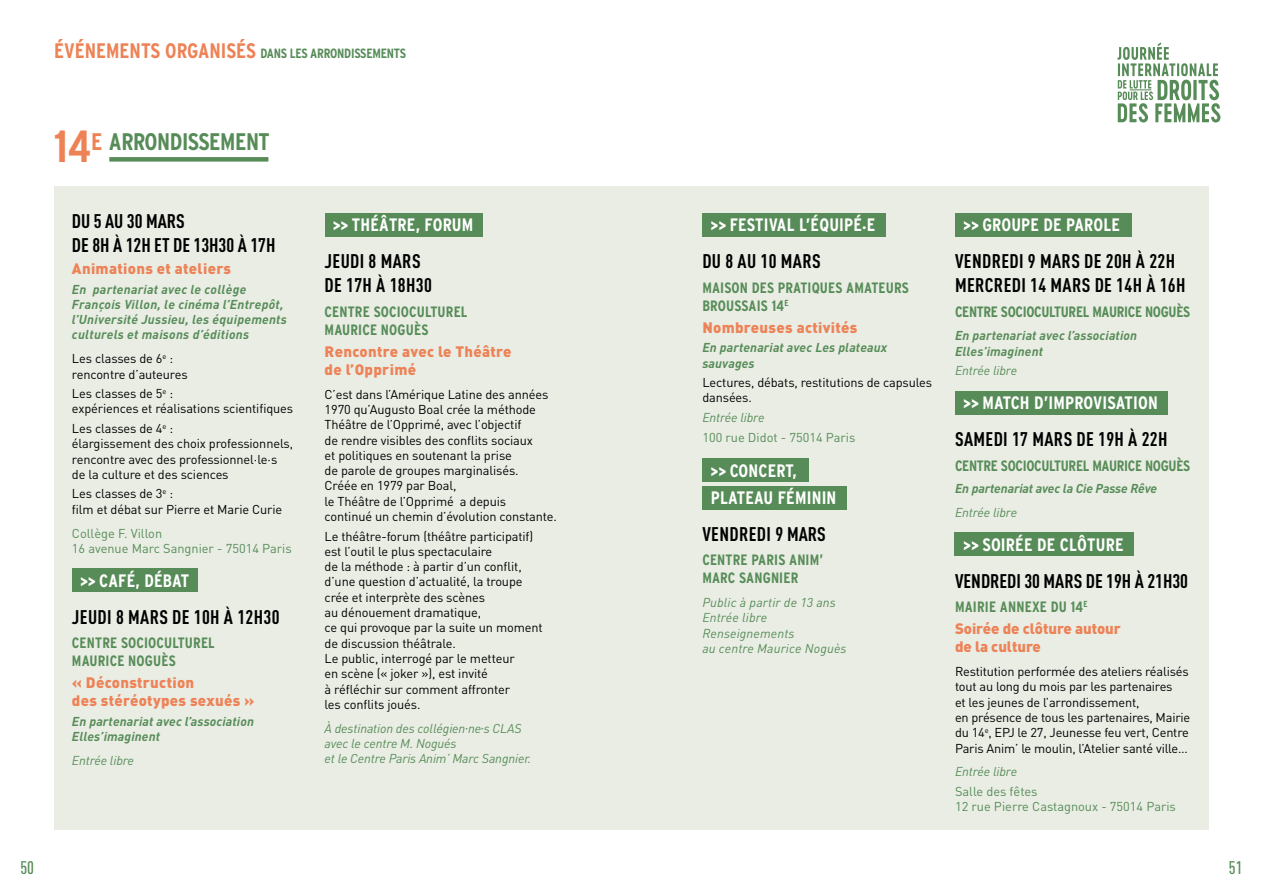
<style>
.page{position:relative;width:1263px;height:893px;background:#fff}
.page>*{position:absolute;margin:0;border:0;box-sizing:border-box;transform-origin:0 0}
.t1{font:700 condensed 24px "Interstate";letter-spacing:-.02em;color:#578c58}
.t2{font:700 19.5px/24px "DIN Cond";letter-spacing:.02em;color:#000}
.t3{font:700 19.5px/23.4px "DIN Cond";color:#000}
.t4{font:700 condensed 18px/26.7px "Interstate";letter-spacing:.01em;color:#fff}
.t5{font:500 18px "DIN Cond";color:#578c58}
.t6{font:700 condensed 15px/18px "Interstate";letter-spacing:.01em;color:#578c58}
.t7{font:900 15px/18px "DIN";letter-spacing:.02em;color:#ee8257}
.t8{font:700 condensed 15px "Interstate";letter-spacing:-.02em;color:#578c58}
.t9{font:900 15px/18px "DIN";letter-spacing:-.005em;color:#ee8257}
.t10{font:700 condensed 13.35px "Interstate";letter-spacing:-.02em;color:#578c58}
.t11{font:12.75px/15.3px "DIN";letter-spacing:-.01em;color:#000}
.t12{font:italic 700 12.75px/15.3px "DIN";letter-spacing:.01em;color:#578c58}
.t13{font:italic 12.75px/15.3px "DIN";letter-spacing:-.01em;color:#578c58}
.t14{font:12.75px/15.3px "DIN";color:#578c58}
.t15{font:italic 12.75px/15.3px "DIN";letter-spacing:.01em;color:#578c58}
.t16{font:italic 700 12.75px "DIN";letter-spacing:-.01em;color:#578c58}
.s1{font-size:21px;color:#ee8257}
.s2{font-size:45px;color:#ee8257}
.s3{color:#ee8257}
.s4{font-family:"DIN Cond";font-weight:900;font-stretch:normal}
.s5{font-family:"Myriad Pro";font-style:normal}
</style>
<div class="page">
<svg style="left:1117px;top:43px;width:103px;height:80px"></svg>
<div style="left:54px;top:186px;width:1155px;height:644px;background:#e9ede4"></div>
<div style="left:109px;top:157px;width:159px;height:5px;background:#578c58"></div>
<div style="left:72px;top:568px;width:126px;height:24px;background:#578c58"></div>
<div style="left:325px;top:213px;width:158px;height:24px;background:#578c58"></div>
<div style="left:702px;top:213px;width:184px;height:24px;background:#578c58"></div>
<div style="left:955px;top:213px;width:176px;height:24px;background:#578c58"></div>
<div style="left:955px;top:391px;width:212px;height:23px;background:#578c58"></div>
<div style="left:955px;top:532px;width:179px;height:24px;background:#578c58"></div>
<div style="left:702px;top:458px;width:106px;height:24px;background:#578c58"></div>
<div style="left:702px;top:486px;width:145px;height:23px;background:#578c58"></div>
<p class="t10" style="left:54px;top:46px;width:353px"><span class="s1">ÉVÉNEMENTS ORGANISÉS</span> DANS LES ARRONDISSEMENTS</p>
<h1 class="t1" style="left:54px;top:128px;width:217px"><span class="s2">14</span><span class="s3">E</span> ARRONDISSEMENT</h1>
<h2 class="t3" style="left:72px;top:209px;width:205px">DU 5 AU 30 MARS<br>DE 8H À 12H ET DE 13H30 À 17H</h2>
<p class="t7" style="left:72px;top:259px;width:161px">Animations et ateliers</p>
<p class="t12" style="left:72px;top:281px;width:216px">En partenariat avec le collège François Villon, le cinéma l’Entrepôt, l’Université Jussieu, les équipements culturels et maisons d’éditions</p>
<p class="t11" style="left:72px;top:351px;width:117px">Les classes de 6<sup>e</sup> : rencontre d’auteures</p>
<p class="t11" style="left:72px;top:386px;width:223px">Les classes de 5<sup>e</sup> :<br>expériences et réalisations scientifiques</p>
<p class="t11" style="left:72px;top:420px;width:223px">Les classes de 4<sup>e</sup> :<br>élargissement des choix professionnels, rencontre avec des professionnel·le·s de la culture et des sciences</p>
<p class="t11" style="left:72px;top:486px;width:212px">Les classes de 3<sup>e</sup> :<br>film et débat sur Pierre et Marie Curie</p>
<p class="t14" style="left:72px;top:525px;width:221px">Collège F. Villon<br>16 avenue Marc Sangnier - 75014 Paris</p>
<h3 class="t4" style="left:80px;top:567px;width:101px"><span class="s4">&gt;&gt;</span> CAFÉ, DÉBAT</h3>
<h2 class="t2" style="left:72px;top:604px;width:209px">JEUDI 8 MARS DE 10H À 12H30</h2>
<p class="t6" style="left:72px;top:634px;width:9px">CENT</p>
<p class="t6" style="left:72px;top:634px;width:144px;text-indent:30px">RE SOCIOCULTUREL<br>MAURICE NOGUÈS</p>
<p class="t7" style="left:72px;top:673px;width:184px">« Déconstruction<br>des stéréotypes sexués »</p>
<p class="t12" style="left:72px;top:713px;width:184px">En partenariat avec l’association<br>Elles’imaginent</p>
<p class="t13" style="left:72px;top:753px;width:64px">Entrée libre</p>
<h3 class="t4" style="left:333px;top:212px;width:139px"><span class="s4">&gt;&gt;</span> THÉÂTRE, FORUM</h3>
<h2 class="t2" style="left:325px;top:249px;width:109px">JEUDI 8 MARS<br>DE 17H À 18H30</h2>
<p class="t6" style="left:325px;top:302px;width:9px">CENT</p>
<p class="t6" style="left:325px;top:302px;width:144px;text-indent:30px">RE SOCIOCULTUREL<br>MAURICE NOGUÈS</p>
<p class="t7" style="left:325px;top:342px;width:188px">Rencontre avec le Théâtre de l’Opprimé</p>
<p class="t11" style="left:325px;top:386px;width:234px">C’est dans l’Amérique Latine des années 1970 qu’Augusto Boal crée la méthode Théâtre de l’Opprimé, avec l’objectif<br>de rendre visibles des conflits sociaux<br>et politiques en soutenant la prise<br>de parole de groupes marginalisés.<br>Créée en 1979 par Boal,<br>le Théâtre de l’Opprimé a depuis continué un chemin d’évolution constante.</p>
<p class="t11" style="left:325px;top:528px;width:220px">Le théâtre-forum (théâtre participatif) est l’outil le plus spectaculaire<br>de la méthode : à partir d’un conflit, d’une question d’actualité, la troupe crée et interprète des scènes<br>au dénouement dramatique,<br>ce qui provoque par la suite un moment de discussion théâtrale.<br>Le public, interrogé par le metteur<br>en scène (« joker »), est invité<br>à réfléchir sur comment affronter<br>les conflits joués.</p>
<p class="t13" style="left:325px;top:720px;width:208px">À destination des collégien<span class="s5">·</span>ne<span class="s5">·</span>s CLAS avec le centre M. Nogués<br>et le Centre Paris Anim’ Marc Sangnier.</p>
<h3 class="t4" style="left:711px;top:212px;width:36px"><span class="s4">&gt;&gt;</span> FESTI</h3>
<h3 class="t4" style="left:769px;top:212px;width:106px">VAL L’ÉQUIPÉ.E</h3>
<h2 class="t2" style="left:702px;top:249px;width:120px">DU 8 AU 10 MARS</h2>
<p class="t6" style="left:702px;top:278px;width:18px">MAISON</p>
<p class="t6" style="left:752px;top:278px;width:8px">DES</p>
<p class="t6" style="left:778px;top:278px;width:77px">PRATIQUES AMATE</p>
<p class="t6" style="left:886px;top:278px;width:24px">URS</p>
<p class="t6" style="left:702px;top:296px;width:40px">BROUSSAIS</p>
<p class="t6" style="left:772px;top:296px;width:17px">14<sup>E</sup></p>
<p class="t7" style="left:702px;top:318px;width:157px">Nombreuses activités</p>
<p class="t12" style="left:702px;top:340px;width:186px">En partenariat avec Les plateaux sauvages</p>
<p class="t11" style="left:702px;top:375px;width:231px">Lectures, débats, restitutions de capsules dansées.</p>
<p class="t13" style="left:702px;top:410px;width:64px">Entrée libre</p>
<p class="t14" style="left:702px;top:429px;width:155px">100 rue Didot - 75014 Paris</p>
<h3 class="t4" style="left:711px;top:458px;width:127px"><span class="s4">&gt;&gt;</span> CONCERT,<br>PLATEAU FÉMININ</h3>
<h2 class="t2" style="left:702px;top:521px;width:125px">VENDREDI 9 MARS</h2>
<p class="t6" style="left:702px;top:551px;width:9px">CENT</p>
<p class="t6" style="left:702px;top:551px;width:123px;text-indent:30px">RE PARIS ANIM’<br>MARC SANGNIER</p>
<p class="t15" style="left:702px;top:595px;width:146px">Public à partir de 13 ans<br>Entrée libre<br>Renseignements<br>au centre Maurice Noguès</p>
<h3 class="t4" style="left:963px;top:212px;width:156px"><span class="s4">&gt;&gt;</span> GROUPE DE PAROLE</h3>
<h2 class="t2" style="left:955px;top:249px;width:232px">VENDREDI 9 MARS DE 20H À 22H<br>MERCREDI 14 MARS DE 14H À 16H</h2>
<p class="t6" style="left:955px;top:302px;width:8px">CENT</p>
<p class="t8" style="left:983px;top:303px;width:207px">RE SOCIOCULTUREL MAURICE NOGUÈS</p>
<p class="t12" style="left:955px;top:328px;width:184px">En partenariat avec l’association<br>Elles’imaginent</p>
<p class="t13" style="left:955px;top:363px;width:64px">Entrée libre</p>
<h3 class="t4" style="left:963px;top:390px;width:196px"><span class="s4">&gt;&gt;</span> MATCH D’IMPROVISATION</h3>
<h2 class="t2" style="left:955px;top:427px;width:214px">SAMEDI 17 MARS DE 19H À 22H</h2>
<p class="t6" style="left:955px;top:456px;width:8px">CENT</p>
<p class="t8" style="left:983px;top:457px;width:207px">RE SOCIOCULTUREL MAURICE NOGUÈS</p>
<p class="t16" style="left:955px;top:480px;width:204px">En partenariat avec la Cie Passe Rêve</p>
<p class="t13" style="left:955px;top:504px;width:64px">Entrée libre</p>
<h3 class="t4" style="left:963px;top:531px;width:160px"><span class="s4">&gt;&gt;</span> SOI RÉE DE CLÔTURE</h3>
<h2 class="t3" style="left:955px;top:568px;width:235px">VENDREDI 30 MARS DE 19H À 21H30</h2>
<p class="t6" style="left:955px;top:598px;width:54px">MAIRIE ANNE</p>
<p class="t6" style="left:1032px;top:598px;width:56px">XE DU 14<sup>E</sup></p>
<p class="t9" style="left:955px;top:619px;width:168px">Soirée de clôture autour de la culture</p>
<p class="t11" style="left:955px;top:664px;width:237px">Restitution performée des ateliers réalisés tout au long du mois par les partenaires<br>et les jeunes de l’arrondissement,<br>en présence de tous les partenaires, Mairie du 14<sup>e</sup>, EPJ le 27, Jeunesse feu vert, Centre Paris Anim’ le moulin, l’Atelier santé ville…</p>
<p class="t13" style="left:955px;top:764px;width:64px">Entrée libre</p>
<p class="t14" style="left:955px;top:783px;width:222px">Salle des fêtes<br>12 rue Pierre Castagnoux - 75014 Paris</p>
<h3 class="t5" style="left:20px;top:857px;width:15px">50</h3>
<h3 class="t5" style="left:1229px;top:857px;width:15px">51</h3>
</div>
